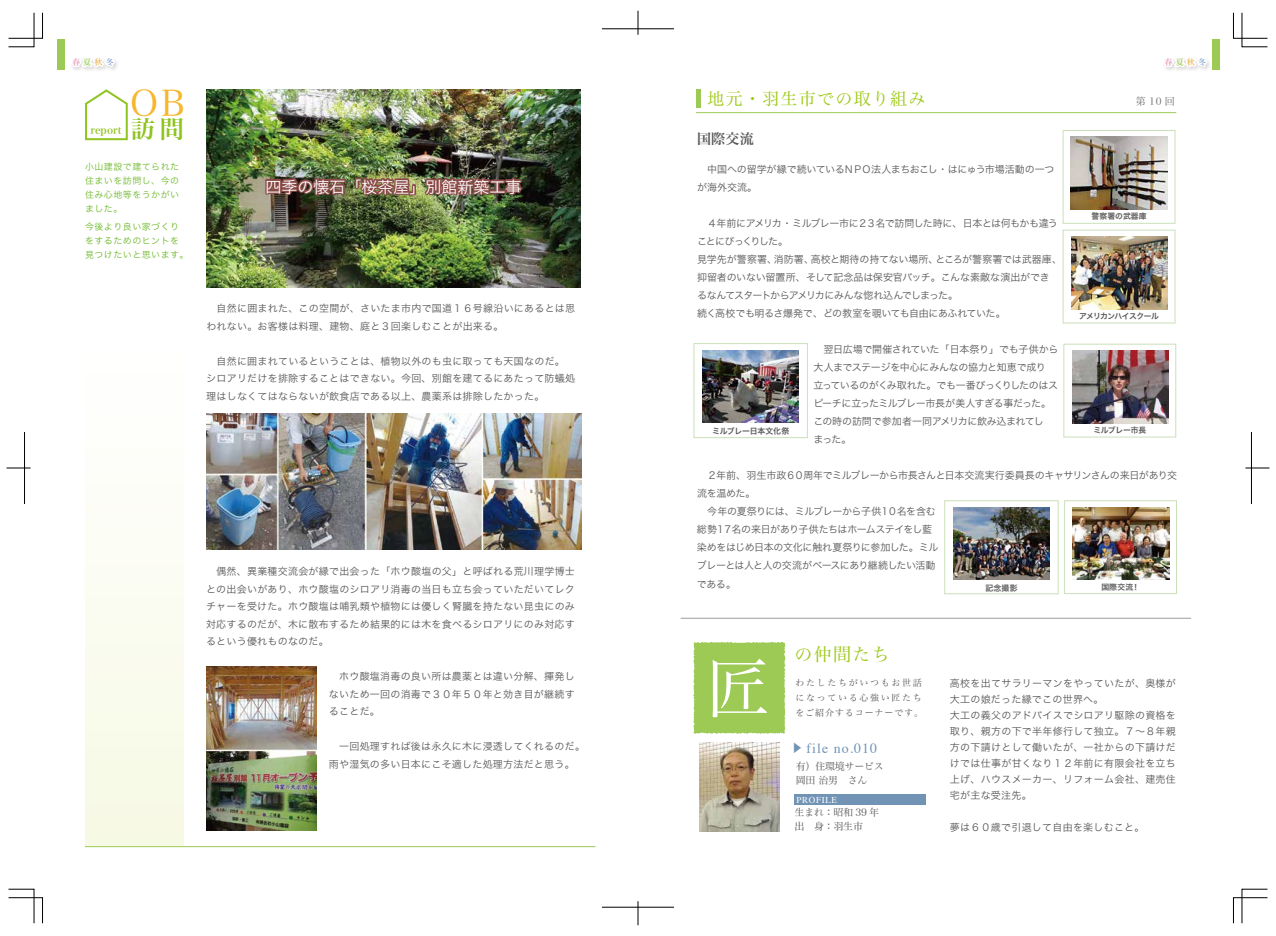
<style>
.page{position:relative;width:1276px;height:936px;background:#fff}
.page>*{position:absolute;margin:0;border:0;box-sizing:border-box;transform-origin:0 0}
.t1{font:64.8px "Hira Min Pro W3";color:#fff}
.t2{font:36px "Hira Min Pro W3";color:#f8b62d}
.t3{font:24px "Hira Min Pro W6";color:#8fc31f}
.t4{font:18px "Hira Min Pro W3";letter-spacing:.075em;color:#9dc814}
.t5{font:17px "Hira Min Pro W3";letter-spacing:.075em;color:#9dc814}
.t6{font:16px "Hira Kaku Pro N W3";color:#fff}
.t7{font:14px "Times";letter-spacing:.075em;color:#7194b5}
.t8{font:14px "Hira Min Pro N W6";color:#595757}
.t9{font:10px/17.5px "Hira Kaku Pro N W3";letter-spacing:.025em;color:#595757}
.t10{font:10px/18px "Hira Kaku Pro W3";letter-spacing:-.02em;color:#595757}
.t11{font:10px/18px "Hira Kaku Pro W3";letter-spacing:-.045em;color:#595757}
.t12{font:10px/16px "Hira Kaku Pro W3";letter-spacing:.03em;color:#595757}
.t13{font:10px/18px "Hira Kaku Pro W3";letter-spacing:-.04em;color:#595757}
.t14{font:10px/14px "Hira Min Pro W3";letter-spacing:-.025em;color:#595757}
.t15{font:10px "Hira Kaku Pro W3";letter-spacing:.025em;color:#595757}
.t16{font:10px "Hira Min Pro W6";letter-spacing:.005em;color:#8fc31f}
.t17{font:10px "Hira Min Pro W3";color:#727171}
.t18{font:9px/14px "Hira Kaku Pro N W3";letter-spacing:.05em;color:#6fba2c;text-align:justify}
.t19{font:9px/15px "Hira Min Pro W3";letter-spacing:.185em;color:#595757}
.t20{font:9px "Times";letter-spacing:.075em;color:#fff}
.t21{font:8px "Hira Min Pro N W6";letter-spacing:.4em;color:#e698b9}
.t22{font:7.9px "Hira Kaku Pro W6";letter-spacing:-.02em;color:#595757}
.t23{font:7.8px "Hira Kaku Pro W6";letter-spacing:-.035em;color:#595757}
.t24{font:7.8px "Hira Kaku Pro W6";letter-spacing:-.07em;color:#595757}
.t25{font:7.8px "Hira Kaku Pro W6";letter-spacing:.015em;color:#595757}
.s1{color:#9cca54}
.s2{color:#e9b859}
.s3{color:#85a3cf}
.s4{font-family:"Koz Go Pr 6 N";font-size:11px}
</style>
<div class="page">
<img style="left:206px;top:89px;width:375px;height:199px">
<svg style="left:1165px;top:59px;width:43px;height:11px"></svg>
<hr style="left:697px;top:89px;width:4px;height:19px;background:#9cca54">
<hr style="left:696px;top:112px;width:480px;height:1px;background:#9cca54">
<div style="left:57px;top:39px;width:8px;height:31px;background:#9cca54"></div>
<div style="left:1212px;top:39px;width:8px;height:31px;background:#9cca54"></div>
<svg style="left:8px;top:888px;width:35px;height:35px"></svg>
<svg style="left:8px;top:12px;width:35px;height:35px"></svg>
<svg style="left:1233px;top:12px;width:34px;height:35px"></svg>
<svg style="left:1233px;top:888px;width:34px;height:35px"></svg>
<svg style="left:7px;top:468px;width:24px;height:1px"></svg>
<hr style="left:24px;top:432px;width:1px;height:72px;background:#000">
<svg style="left:1245px;top:468px;width:24px;height:1px"></svg>
<hr style="left:1251px;top:432px;width:1px;height:72px;background:#000">
<hr style="left:602px;top:29px;width:72px;height:1px;background:#000">
<svg style="left:638px;top:11px;width:1px;height:24px"></svg>
<hr style="left:602px;top:906px;width:72px;height:1px;background:#000">
<svg style="left:638px;top:901px;width:1px;height:24px"></svg>
<hr style="left:680px;top:618px;width:511px;height:1px;background:#9e9d9e">
<div style="left:693px;top:642px;width:92px;height:91px;background:#9cca54"></div>
<div style="left:794px;top:794px;width:132px;height:10px;background:#7194b5"></div>
<div style="left:1062px;top:130px;width:113px;height:94px;background:#fff;border:1px solid #cbe1ba"></div>
<img style="left:1070px;top:136px;width:97px;height:73px">
<div style="left:1062px;top:230px;width:113px;height:93px;background:#fff;border:1px solid #cbe1ba"></div>
<img style="left:1071px;top:237px;width:97px;height:72px">
<div style="left:1063px;top:343px;width:113px;height:94px;background:#fff;border:1px solid #cbe1ba"></div>
<img style="left:1072px;top:351px;width:96px;height:72px">
<div style="left:1064px;top:500px;width:113px;height:94px;background:#fff;border:1px solid #cbe1ba"></div>
<img style="left:1073px;top:507px;width:96px;height:72px">
<div style="left:944px;top:500px;width:114px;height:94px;background:#fff;border:1px solid #cbe1ba"></div>
<img style="left:953px;top:507px;width:96px;height:73px">
<div style="left:693px;top:343px;width:115px;height:95px;background:#fff;border:1px solid #cbe1ba"></div>
<img style="left:702px;top:350px;width:97px;height:73px">
<svg style="left:263px;top:176px;width:84px;height:21px;background:#734e43"></svg>
<img style="left:353px;top:145px;width:171px;height:54px">
<svg style="left:71px;top:59px;width:57px;height:81px"></svg>
<div style="left:85px;top:327px;width:99px;height:519px;background:linear-gradient(to right,#fbfcf2,#fbfcf2)"></div>
<hr style="left:85px;top:846px;width:510px;height:1px;background:#9cca54">
<img style="left:699px;top:742px;width:80px;height:89px">
<img style="left:206px;top:413px;width:375px;height:136px">
<img style="left:206px;top:666px;width:111px;height:164px">
<p class="t21" style="left:72px;top:55px;width:43px">春<span class="s1">夏</span><span class="s2">秋</span><span class="s3">冬</span></p>
<p class="t21" style="left:1164px;top:55px;width:43px">春<span class="s1">夏</span><span class="s2">秋</span><span class="s3">冬</span></p>
<h2 class="t2" style="left:130px;top:72px;width:57px">OB</h2>
<p class="t16" style="left:90px;top:121px;width:33px">report</p>
<h3 class="t3" style="left:131px;top:108px;width:54px">訪問</h3>
<p class="t18" style="left:85px;top:158px;width:96px">小山建設で建てられた住まいを訪問し、今の住み心地等をうかがいました。</p>
<p class="t18" style="left:85px;top:218px;width:105px;text-align:left">今後より良い家づくりをするためのヒントを見つけたいと思います。</p>
<h3 class="t6" style="left:265px;top:172px;width:258px">四季の懐石「桜茶屋」別館新築工事</h3>
<p class="t9" style="left:206px;top:299px;width:370px">　自然に囲まれた、この空間が、さいたま市内で国道１６号線沿いにあるとは思われない。お客様は料理、建物、庭と３回楽しむことが出来る。</p>
<p class="t9" style="left:206px;top:351px;width:370px">　自然に囲まれているということは、植物以外のも虫に取っても天国なのだ。シロアリだけを排除することはできない。今回、別館を建てるにあたって防蟻処理はしなくてはならないが飲食店である以上、農薬系は排除したかった。</p>
<p class="t9" style="left:206px;top:561px;width:370px;text-align:justify">　偶然、異業種交流会が縁で出会った「ホウ酸塩の父」と呼ばれる荒川理学博士との出会いがあり、ホウ酸塩のシロアリ消毒の当日も立ち会っていただいてレクチャーを受けた。ホウ酸塩は哺乳類や植物には優しく腎臓を持たない昆虫にのみ対応するのだが、木に散布するため結果的には木を食べるシロアリにのみ対応するという優れものなのだ。</p>
<p class="t9" style="left:329px;top:666px;width:247px;text-align:justify">　ホウ酸塩消毒の良い所は農薬とは違い分解、揮発しないため一回の消毒で３０年５０年と効き目が継続することだ。</p>
<p class="t9" style="left:329px;top:736px;width:257px">　一回処理すれば後は永久に木に浸透してくれるのだ。雨や湿気の多い日本にこそ適した処理方法だと思う。</p>
<h3 class="t5" style="left:707px;top:84px;width:220px">地元・羽生市での取り組み</h3>
<p class="t17" style="left:1136px;top:93px;width:41px">第10回</p>
<h3 class="t8" style="left:697px;top:126px;width:58px">国際交流</h3>
<p class="t10" style="left:697px;top:160px;width:359px">　中国への留学が縁で続いているＮＰＯ法人まちおこし・はにゅう市場活動の一つが海外交流。</p>
<p class="t10" style="left:697px;top:214px;width:366px">　４年前にアメリカ・ミルブレー市に２３名で訪問した時に、日本とは何もかも違うことにびっくりした。<br>見学先が警察署、消防署、高校と期待の持てない場所、ところが警察署では武器庫、抑留者のいない留置所、そして記念品は保安官バッチ。こんな素敵な演出ができるなんてスタートからアメリカにみんな惚れ込んでしまった。<br>続く高校でも明るさ爆発で、どの教室を覗いても自由にあふれていた。</p>
<p class="t13" style="left:813px;top:340px;width:246px">　翌日広場で開催されていた「日本祭り」でも子供から大人までステージを中心にみんなの協力と知恵で成り<br>立っているのがくみ取れた。でも一番びっくりしたのはスピーチに立ったミルブレー市長が美人すぎる事だった。この時の訪問で参加者一同アメリカに飲み込まれてし<br>まった。</p>
<p class="t11" style="left:697px;top:466px;width:482px">　２年前、羽生市政６０周年でミルブレーから市長さんと日本交流実行委員長のキャサリンさんの来日があり交流を温めた。<br>　今年の夏祭りには、ミルブレーから子供１０名を含む<br>総勢１７名の来日があり子供たちはホームステイをし藍<br>染めをはじめ日本の文化に触れ夏祭りに参加した。ミル<br>ブレーとは人と人の交流がベースにあり継続したい活動<br>である。</p>
<p class="t25" style="left:1091px;top:209px;width:57px">警察署の武器庫</p>
<p class="t24" style="left:1079px;top:309px;width:81px">アメリカンハイスクール</p>
<p class="t23" style="left:1093px;top:423px;width:54px">ミルブレー市長</p>
<p class="t22" style="left:712px;top:423px;width:79px">ミルブレー日本文化祭</p>
<p class="t22" style="left:985px;top:580px;width:34px">記念撮影</p>
<p class="t23" style="left:1101px;top:579px;width:40px">国際交流！</p>
<h1 class="t1" style="left:706px;top:633px;width:66px">匠</h1>
<h3 class="t4" style="left:794px;top:639px;width:97px">の仲間たち</h3>
<p class="t19" style="left:795px;top:674px;width:129px">わたしたちがいつもお世話になっている心強い匠たちをご紹介するコーナーです。</p>
<p class="t12" style="left:950px;top:674px;width:227px">高校を出てサラリーマンをやっていたが、奥様が大工の娘だった縁でこの世界へ。<br>大工の義父のアドバイスでシロアリ駆除の資格を取り、親方の下で半年修行して独立。７～８年親方の下請けとして働いたが、一社からの下請けだけでは仕事が甘くなり１２年前に有限会社を立ち上げ、ハウスメーカー、リフォーム会社、建売住宅が主な受注先。</p>
<p class="t15" style="left:950px;top:818px;width:196px">夢は６０歳で引退して自由を楽しむこと。</p>
<h3 class="t7" style="left:791px;top:734px;width:87px"><span class="s4">▶</span> file no.010</h3>
<p class="t14" style="left:796px;top:758px;width:89px">有）住環境サービス岡田 治男　さん</p>
<p class="t20" style="left:796px;top:791px;width:42px">PROFILE</p>
<p class="t14" style="left:794px;top:804px;width:86px">生まれ：昭和 39 年出　身：羽生市</p>
</div>
